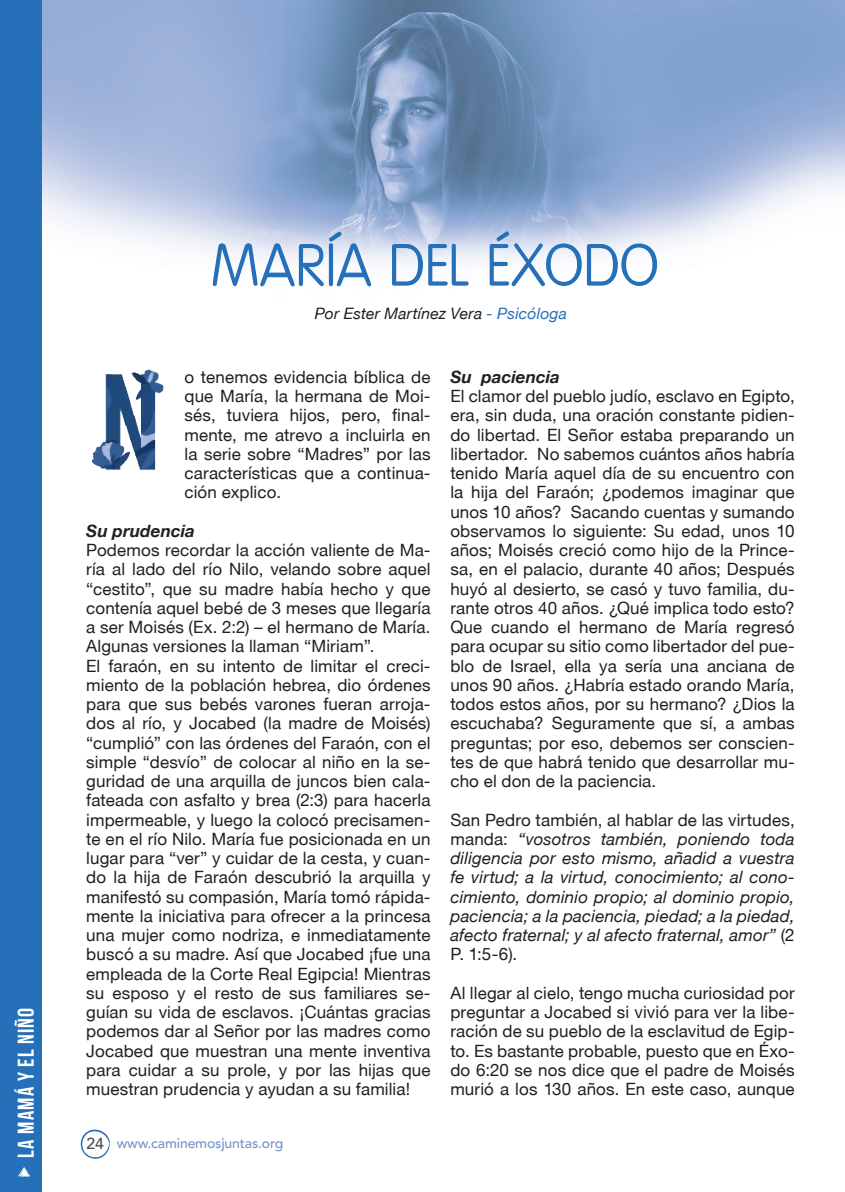
<style>
.page{position:relative;width:845px;height:1192px;background:#fff}
.page>*{position:absolute;margin:0;border:0;box-sizing:border-box;transform-origin:0 0}
.t1{font:22.75px "Bebas Neue";letter-spacing:.05em;color:#fff}
.t2{font:16.97px/19.2px "Helvetica Neue";letter-spacing:.01em;color:#231f20;text-align:justify}
.t3{font:italic 16.97px/19.2px "Helvetica Neue";letter-spacing:.01em;color:#231f20;text-align:justify}
.t4{font:italic 700 16.97px "Helvetica Neue";letter-spacing:.01em;color:#231f20}
.t5{font:italic 15.75px "Helvetica Neue";letter-spacing:.01em;color:#231f20}
.t6{font:500 14px "Avenir LT Std";letter-spacing:-.01em;color:#7794cb}
.s1{color:#2570b8}
.s2{font-size:15.75px;color:#4b4c4d}
.s3{font-style:normal}
</style>
<div class="page">
<img style="left:42px;top:1px;width:802px;height:286px">
<img style="left:92px;top:369px;width:72px;height:102px">
<svg style="left:80px;top:1129px;width:30px;height:30px"></svg>
<div style="left:0;top:0;width:42px;height:1192px;background:#2570b8"></div>
<svg style="left:18px;top:1167px;width:12px;height:10px"></svg>
<svg style="left:213px;top:231px;width:444px;height:55px"></svg>
<h1 class="t1" style="left:13px;top:1158px;width:152px;rotate:-90deg">LA MAMÁ Y EL NIÑO</h1>
<p class="t5" style="left:315px;top:304px;width:254px">Por Ester Martínez Vera <span class="s1">- Psicóloga</span></p>
<p class="t2" style="left:184px;top:367px;width:247px">o tenemos evidencia bíblica de que María, la hermana de Moi&shy;sés, tuviera hijos, pero, final&shy;mente, me atrevo a incluirla en la serie sobre “Madres” por las características que a continua&shy;ción explico.</p>
<p class="t4" style="left:86px;top:520px;width:110px">Su prudencia</p>
<p class="t2" style="left:86px;top:540px;width:346px;text-align:left">Podemos recordar la acción valiente de Ma&shy;ría al lado del río Nilo, velando sobre aquel “cestito”, que su madre había hecho y que contenía aquel bebé de 3 meses que llegaría a ser Moisés (Ex. 2:2) – el hermano de María.<br>Algunas versiones la llaman “Miriam”.<br>El faraón, en su intento de limitar el creci&shy;miento de la población hebrea, dio órdenes para que sus bebés varones fueran arroja&shy;dos al río, y Jocabed (la madre de Moisés) “cumplió” con las órdenes del Faraón, con el simple “desvío” de colocar al niño en la se&shy;guridad de una arquilla de juncos bien cala&shy;fateada con asfalto y brea (2:3) para hacerla impermeable, y luego la colocó precisamen&shy;te en el río Nilo. María fue posicionada en un lugar para “ver” y cuidar de la cesta, y cuan&shy;do la hija de Faraón descubrió la arquilla y manifestó su compasión, María tomó rápida&shy;mente la iniciativa para ofrecer a la princesa una mujer como nodriza, e inmediatamente buscó a su madre. Así que Jocabed ¡fue una empleada de la Corte Real Egipcia! Mientras su esposo y el resto de sus familiares se&shy;guían su vida de esclavos. ¡Cuántas gracias podemos dar al Señor por las madres como Jocabed que muestran una mente inventiva para cuidar a su prole, y por las hijas que muestran prudencia y ayudan a su familia!</p>
<p class="t6" style="left:86px;top:1135px;width:198px"><span class="s2">24</span> www.caminemosjuntas.org</p>
<p class="t4" style="left:450px;top:366px;width:111px">Su paciencia</p>
<p class="t2" style="left:450px;top:386px;width:346px">El clamor del pueblo judío, esclavo en Egipto, era, sin duda, una oración constante pidien&shy;do libertad. El Señor estaba preparando un libertador. No sabemos cuántos años habría tenido María aquel día de su encuentro con la hija del Faraón; ¿podemos imaginar que unos 10 años? Sacando cuentas y sumando observamos lo siguiente: Su edad, unos 10 años; Moisés creció como hijo de la Prince&shy;sa, en el palacio, durante 40 años; Después huyó al desierto, se casó y tuvo familia, du&shy;rante otros 40 años. ¿Qué implica todo esto?<br>Que cuando el hermano de María regresó para ocupar su sitio como libertador del pue&shy;blo de Israel, ella ya sería una anciana de unos 90 años. ¿Habría estado orando María, todos estos años, por su hermano? ¿Dios la escuchaba? Seguramente que sí, a ambas preguntas; por eso, debemos ser conscien&shy;tes de que habrá tenido que desarrollar mu&shy;cho el don de la paciencia.</p>
<p class="t3" style="left:450px;top:810px;width:346px"><span class="s3">San Pedro también, al hablar de las virtudes, manda:</span> “vosotros también, poniendo toda diligencia por esto mismo, añadid a vuestra fe virtud; a la virtud, conocimiento; al cono&shy;cimiento, dominio propio; al dominio propio, paciencia; a la paciencia, piedad; a la piedad, afecto fraternal; y al afecto fraternal, amor” <span class="s3">(2<br>P. 1:5-6).</span></p>
<p class="t2" style="left:450px;top:983px;width:346px">Al llegar al cielo, tengo mucha curiosidad por preguntar a Jocabed si vivió para ver la libe&shy;ración de su pueblo de la esclavitud de Egip&shy;to. Es bastante probable, puesto que en Éxo&shy;do 6:20 se nos dice que el padre de Moisés murió a los 130 años. En este caso, aunque</p>
</div>
